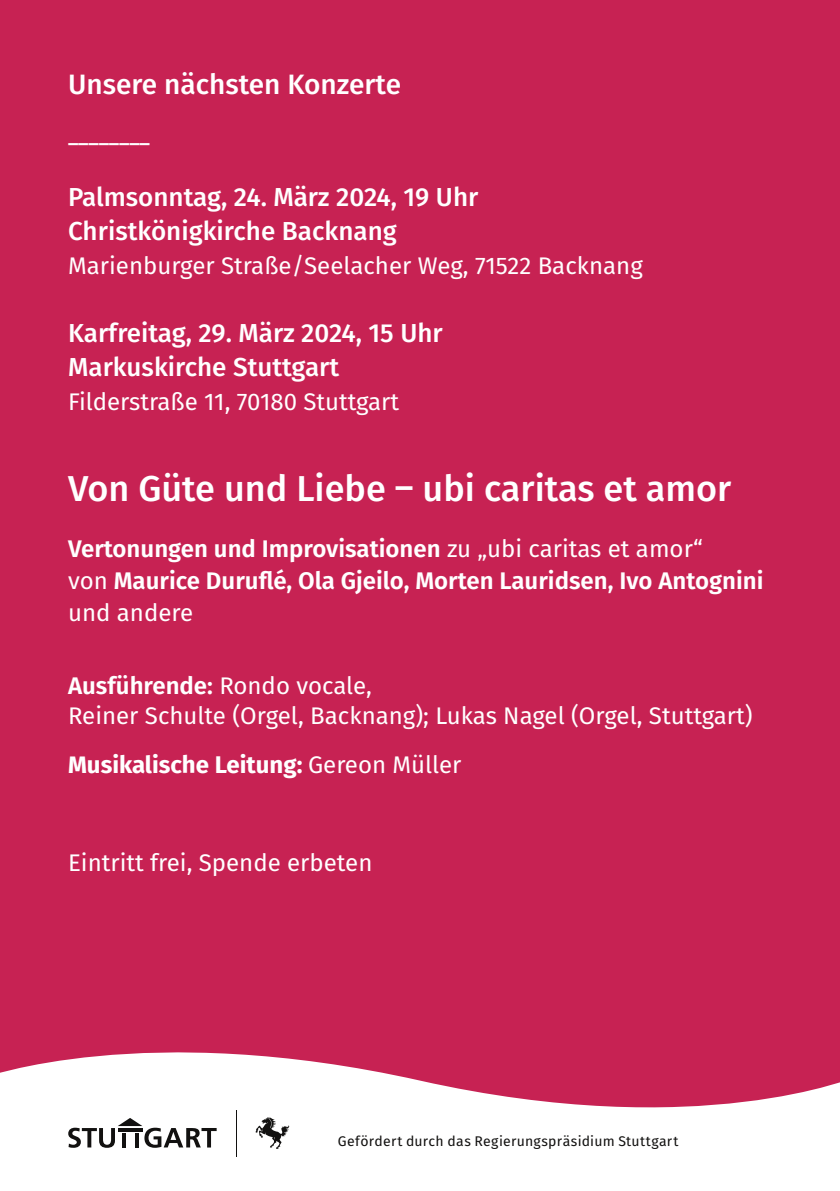
<style>
.page{position:relative;width:840px;height:1191px;background:#fff}
.page>*{position:absolute;margin:0;border:0;box-sizing:border-box;transform-origin:0 0}
.t1{font:500 36px "Fira Sans";color:#fff}
.t2{font:500 28px "Fira Sans";color:#fff}
.t3{font:500 26px/34px "Fira Sans";color:#fff}
.t4{font:24px/29.8px "Fira Sans";color:#fff}
.t5{font:600 24px/31.8px "Fira Sans";color:#fff}
.t6{font:700 24px "Fira Sans";color:#fff}
.t7{font:500 20px "Fira Sans";color:#fff}
.t8{font:14px "Fira Sans";letter-spacing:.02em;color:#121110}
.s1{font-weight:400}
.s2{font-weight:600}
</style>
<div class="page">
<div style="left:0;top:0;width:839px;height:1191px;background:#c72253"></div>
<svg style="left:0;top:1052px;width:839px;height:139px;fill:#fff"></svg>
<svg style="left:68px;top:1117px;width:148px;height:30px"></svg>
<svg style="left:255px;top:1116px;width:34px;height:32px"></svg>
<hr style="left:236px;top:1110px;width:1px;height:46px;background:#121110">
<p class="t2" style="left:68px;top:68px;width:334px">Unsere nächsten Konzerte</p>
<p class="t7" style="left:68px;top:123px;width:83px">________</p>
<p class="t3" style="left:68px;top:180px;width:411px">Palmsonntag, 24. März 2024, 19 Uhr<br>Christkönigkirche Backnang</p>
<p class="t4" style="left:68px;top:251px;width:576px">Marienburger Straße/Seelacher Weg, 71522 Backnang</p>
<p class="t3" style="left:68px;top:316px;width:376px">Karfreitag, 29. März 2024, 15 Uhr<br>Markuskirche Stuttgart</p>
<p class="t4" style="left:68px;top:387px;width:332px">Filderstraße 11, 70180 Stuttgart</p>
<h1 class="t1" style="left:68px;top:467px;width:664px">Von Güte und Liebe – ubi caritas et amor</h1>
<p class="t5" style="left:68px;top:533px;width:696px">Vertonungen und Improvisationen <span class="s1">zu „ubi caritas et amor“<br>von</span> Maurice Duruflé, Ola Gjeilo, Morten Lauridsen, Ivo Antognini <span class="s1">und andere</span></p>
<p class="t4" style="left:68px;top:671px;width:685px"><span class="s2">Ausführende:</span> Rondo vocale,<br>Reiner Schulte (Orgel, Backnang); Lukas Nagel (Orgel, Stuttgart)</p>
<p class="t6" style="left:68px;top:751px;width:394px">Musikalische Leitung: <span class="s1">Gereon Müller</span></p>
<p class="t4" style="left:68px;top:847px;width:306px">Eintritt frei, Spende erbeten</p>
<p class="t8" style="left:337px;top:1132px;width:342px">Gefördert durch das Regierungspräsidium Stuttgart</p>
</div>
